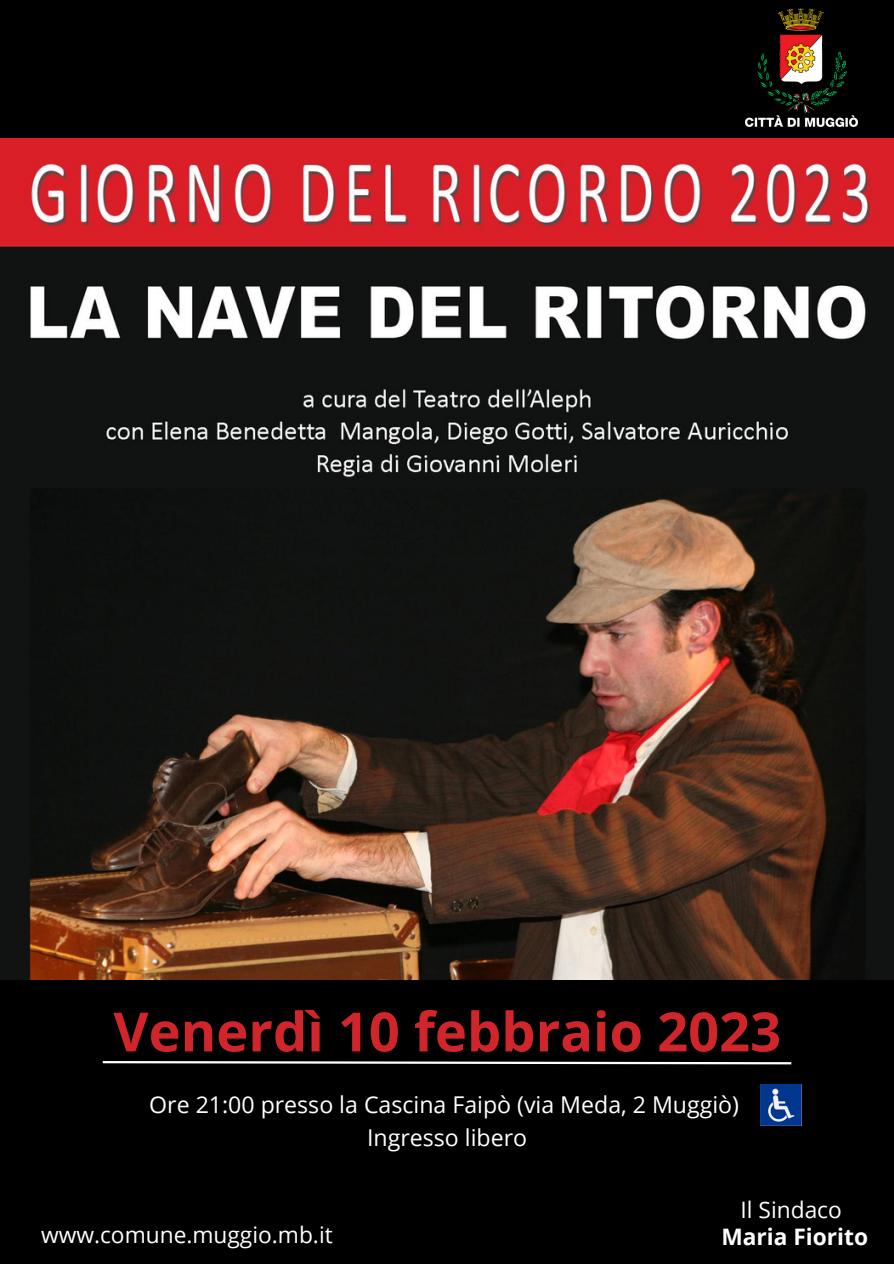
<style>
.page{position:relative;width:894px;height:1264px;background:#fff}
.page>*{position:absolute;margin:0;border:0;box-sizing:border-box;transform-origin:0 0}
.t1{font:700 54.15px "Open Sans";color:#d1252c}
.t2{font:23.1px/33.2px "Open Sans";color:#fff;text-align:center}
.t3{font:22.65px "Open Sans";color:#fff}
.t4{font:700 22.65px "Open Sans";color:#fff}
</style>
<div class="page">
<div style="left:0;top:0;width:893px;height:1263px;background:#000"></div>
<img style="left:0;top:139px;width:893px;height:335px">
<img style="left:745px;top:9px;width:112px;height:117px">
<img style="left:760px;top:1084px;width:41px;height:41px">
<svg style="left:102px;top:1061px;width:690px;height:4px"></svg>
<img style="left:0;top:474px;width:893px;height:505px">
<h1 class="t1" style="left:113px;top:993px;width:669px">Venerdì 10 febbraio 2023</h1>
<p class="t2" style="left:149px;top:1087px;width:591px">Ore 21:00 presso la Cascina Faipò (via Meda, 2 Muggiò)<br>Ingresso libero</p>
<p class="t3" style="left:41px;top:1219px;width:293px">www.comune.muggio.mb.it</p>
<p class="t3" style="left:740px;top:1193px;width:103px">Il Sindaco</p>
<p class="t4" style="left:721px;top:1220px;width:148px">Maria Fiorito</p>
</div>
